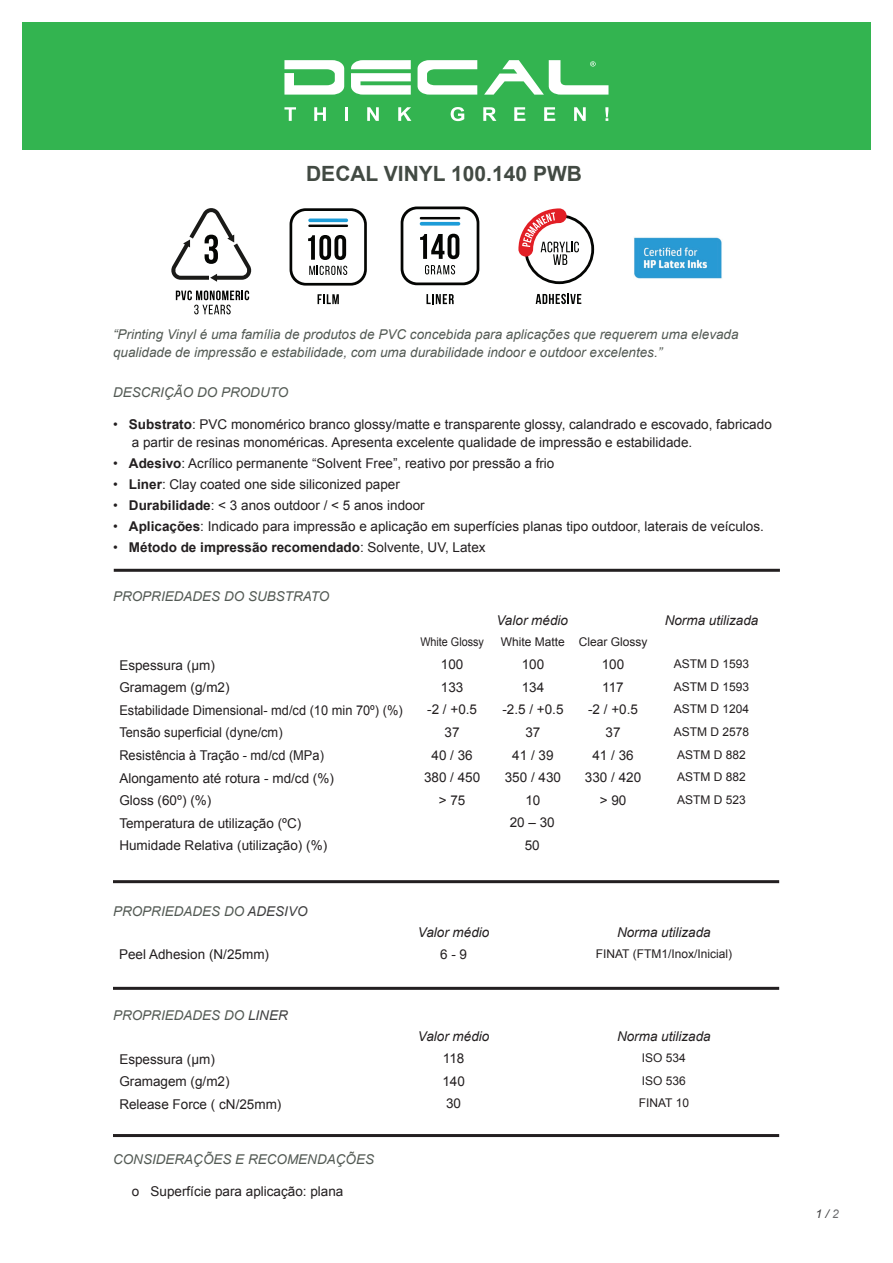
<style>
.page{position:relative;width:893px;height:1263px;background:#fff}
.page>*{position:absolute;margin:0;border:0;box-sizing:border-box;transform-origin:0 0}
.t1{font:700 21px "Arial";color:#424a43}
.t2{font:13.5px/18px "Arial";color:#231f20}
.t3{font:italic 13.5px/18px "Arial";color:#535a54}
.t4{font:13.5px "Arial";color:#231f20;scale:.95 1}
.t5{font:italic 13.5px "Arial";color:#231f20}
.t6{font:700 13.5px "Arial";color:#231f20}
.t7{font:12px "Arial";color:#231f20}
.t8{font:12px "Arial";color:#231f20;scale:.9 1}
.t9{font:italic 12px "Arial";color:#3e3e3f}
.s1{font-weight:700}
.s2{font-weight:400}
.s3{color:#3e3e3f}
.s4{color:#6c6d70}
</style>
<div class="page">
<hr style="left:113px;top:880px;width:666px;height:3px;background:#231f20">
<hr style="left:113px;top:987px;width:666px;height:3px;background:#231f20">
<hr style="left:113px;top:1134px;width:666px;height:3px;background:#231f20">
<svg style="left:426px;top:294px;width:28px;height:10px"></svg>
<svg style="left:401px;top:206px;width:78px;height:79px"></svg>
<svg style="left:518px;top:208px;width:76px;height:76px"></svg>
<svg style="left:536px;top:294px;width:45px;height:10px"></svg>
<svg style="left:318px;top:294px;width:21px;height:10px"></svg>
<svg style="left:290px;top:208px;width:77px;height:78px"></svg>
<svg style="left:176px;top:290px;width:73px;height:24px"></svg>
<svg style="left:171px;top:208px;width:81px;height:74px"></svg>
<div style="left:22px;top:23px;width:849px;height:127px;background:#33b450"></div>
<svg style="left:284px;top:60px;width:60px;height:35px"></svg>
<svg style="left:351px;top:60px;width:60px;height:35px"></svg>
<svg style="left:418px;top:60px;width:59px;height:35px"></svg>
<svg style="left:484px;top:60px;width:124px;height:35px"></svg>
<svg style="left:284px;top:107px;width:12px;height:14px"></svg>
<svg style="left:314px;top:107px;width:12px;height:14px"></svg>
<hr style="left:345px;top:107px;width:3px;height:14px;background:#fff">
<svg style="left:367px;top:107px;width:12px;height:14px"></svg>
<svg style="left:398px;top:107px;width:13px;height:14px"></svg>
<svg style="left:451px;top:107px;width:13px;height:14px"></svg>
<svg style="left:483px;top:107px;width:13px;height:14px"></svg>
<svg style="left:514px;top:107px;width:11px;height:14px"></svg>
<svg style="left:544px;top:107px;width:11px;height:14px"></svg>
<svg style="left:574px;top:107px;width:12px;height:14px"></svg>
<svg style="left:605px;top:107px;width:3px;height:14px"></svg>
<hr style="left:114px;top:569px;width:666px;height:3px;background:#231f20">
<img style="left:634px;top:237px;width:88px;height:42px">
<h1 class="t1" style="left:306px;top:159px;width:277px">DECAL VINYL 100.140 PWB</h1>
<p class="t3" style="left:113px;top:325px;width:627px">“Printing Vinyl é uma família de produtos de PVC concebida para aplicações que requerem uma elevada qualidade de impressão e estabilidade, com uma durabilidade indoor e outdoor excelentes.”</p>
<p class="t3" style="left:113px;top:384px;width:177px">DESCRIÇÃO DO PRODUTO</p>
<p class="t2" style="left:132px;top:415px;width:642px;text-indent:-19px">• <span class="s1">Substrato</span>: PVC monomérico branco glossy/matte e transparente glossy, calandrado e escovado, fabricado a partir de resinas monoméricas. Apresenta excelente qualidade de impressão e estabilidade.</p>
<p class="t2" style="left:113px;top:454px;width:443px">• <span class="s1">Adesivo</span>: Acrílico permanente “Solvent Free”, reativo por pressão a frio</p>
<p class="t2" style="left:113px;top:475px;width:288px">• <span class="s1">Liner</span>: Clay coated one side siliconized paper</p>
<p class="t2" style="left:113px;top:496px;width:313px">• <span class="s1">Durabilidade</span>: &lt; 3 anos outdoor / &lt; 5 anos indoor</p>
<p class="t2" style="left:113px;top:517px;width:652px">• <span class="s1">Aplicações</span>: Indicado para impressão e aplicação em superfícies planas tipo outdoor, laterais de veículos.</p>
<p class="t6" style="left:113px;top:538px;width:374px"><span class="s2">•</span> Método de impressão recomendado<span class="s2">: Solvente, UV, Latex</span></p>
<p class="t3" style="left:113px;top:587px;width:218px">PROPRIEDADES DO SUBSTRATO</p>
<p class="t5" style="left:496px;top:611px;width:73px">Valor médio</p>
<p class="t5" style="left:665px;top:611px;width:95px">Norma utilizada</p>
<p class="t8" style="left:420px;top:633px;width:72px">White Glossy</p>
<p class="t7" style="left:501px;top:633px;width:148px">White Matte Clear Glossy</p>
<p class="t2" style="left:119px;top:656px;width:97px">Espessura (µm)</p>
<p class="t2" style="left:441px;top:656px;width:24px">100</p>
<p class="t2" style="left:522px;top:656px;width:24px">100</p>
<p class="t2" style="left:602px;top:656px;width:24px">100</p>
<p class="t7" style="left:674px;top:656px;width:77px">ASTM D 1593</p>
<p class="t2" style="left:119px;top:679px;width:112px">Gramagem (g/m2)</p>
<p class="t2" style="left:441px;top:678px;width:24px">133</p>
<p class="t2" style="left:522px;top:678px;width:24px">134</p>
<p class="t2" style="left:602px;top:678px;width:23px">117</p>
<p class="t7" style="left:674px;top:679px;width:77px">ASTM D 1593</p>
<p class="t4" style="left:119px;top:701px;width:300px">Estabilidade Dimensional- md/cd (10 min 70º) (%)</p>
<p class="t2" style="left:427px;top:701px;width:51px">-2 / +0.5</p>
<p class="t2" style="left:502px;top:701px;width:63px">-2.5 / +0.5</p>
<p class="t2" style="left:588px;top:701px;width:51px">-2 / +0.5</p>
<p class="t7" style="left:674px;top:701px;width:77px">ASTM D 1204</p>
<p class="t4" style="left:119px;top:724px;width:173px">Tensão superficial (dyne/cm)</p>
<p class="t2" style="left:445px;top:723px;width:17px">37</p>
<p class="t2" style="left:525px;top:723px;width:17px">37</p>
<p class="t2" style="left:605px;top:723px;width:17px">37</p>
<p class="t7" style="left:674px;top:724px;width:77px">ASTM D 2578</p>
<p class="t4" style="left:119px;top:746px;width:217px">Resistência à Tração - md/cd (MPa)</p>
<p class="t2" style="left:431px;top:746px;width:43px">40 / 36</p>
<p class="t2" style="left:512px;top:746px;width:43px">41 / 39</p>
<p class="t2" style="left:592px;top:746px;width:43px">41 / 36</p>
<p class="t7" style="left:677px;top:746px;width:70px">ASTM D 882</p>
<p class="t2" style="left:119px;top:769px;width:216px">Alongamento até rotura - md/cd (%)</p>
<p class="t2" style="left:424px;top:769px;width:58px">380 / 450</p>
<p class="t2" style="left:505px;top:769px;width:58px">350 / 430</p>
<p class="t2" style="left:585px;top:769px;width:58px">330 / 420</p>
<p class="t7" style="left:677px;top:769px;width:70px">ASTM D 882</p>
<p class="t2" style="left:119px;top:792px;width:93px">Gloss (60º) (%)</p>
<p class="t2" style="left:439px;top:791px;width:28px">&gt; 75</p>
<p class="t2" style="left:525px;top:791px;width:17px">10</p>
<p class="t2" style="left:600px;top:791px;width:28px">&gt; 90</p>
<p class="t7" style="left:677px;top:792px;width:70px">ASTM D 523</p>
<p class="t2" style="left:119px;top:814px;width:183px">Temperatura de utilização (ºC)</p>
<p class="t2" style="left:510px;top:814px;width:47px">20 – 30</p>
<p class="t2" style="left:119px;top:837px;width:209px">Humidade Relativa (utilização) (%)</p>
<p class="t2" style="left:525px;top:836px;width:17px">50</p>
<p class="t3" style="left:113px;top:902px;width:196px">PROPRIEDADES DO <span class="s3">ADESIVO</span></p>
<p class="t5" style="left:418px;top:924px;width:73px">Valor médio</p>
<p class="t5" style="left:617px;top:924px;width:95px">Norma utilizada</p>
<p class="t2" style="left:119px;top:946px;width:152px">Peel Adhesion (N/25mm)</p>
<p class="t2" style="left:440px;top:946px;width:29px">6 - 9</p>
<p class="t7" style="left:596px;top:946px;width:138px">FINAT (FTM1/Inox/Inicial)</p>
<p class="t3" style="left:113px;top:1006px;width:176px">PROPRIEDADES DO <span class="s3">LINER</span></p>
<p class="t5" style="left:418px;top:1028px;width:73px">Valor médio</p>
<p class="t5" style="left:617px;top:1028px;width:95px">Norma utilizada</p>
<p class="t2" style="left:119px;top:1050px;width:97px">Espessura (µm)</p>
<p class="t2" style="left:443px;top:1049px;width:23px">118</p>
<p class="t7" style="left:642px;top:1050px;width:46px">ISO 534</p>
<p class="t2" style="left:119px;top:1072px;width:112px">Gramagem (g/m2)</p>
<p class="t2" style="left:442px;top:1072px;width:24px">140</p>
<p class="t7" style="left:642px;top:1072px;width:46px">ISO 536</p>
<p class="t2" style="left:119px;top:1095px;width:164px">Release Force ( cN/25mm)</p>
<p class="t2" style="left:446px;top:1095px;width:17px">30</p>
<p class="t7" style="left:639px;top:1095px;width:52px">FINAT 10</p>
<p class="t3" style="left:113px;top:1150px;width:263px">CONSIDERAÇÕES E RECOMENDAÇÕES</p>
<p class="t2" style="left:132px;top:1182px;width:213px">o Superfície para aplicação: plana</p>
<p class="t9" style="left:816px;top:1206px;width:25px">1 / <span class="s4">2</span></p>
</div>
